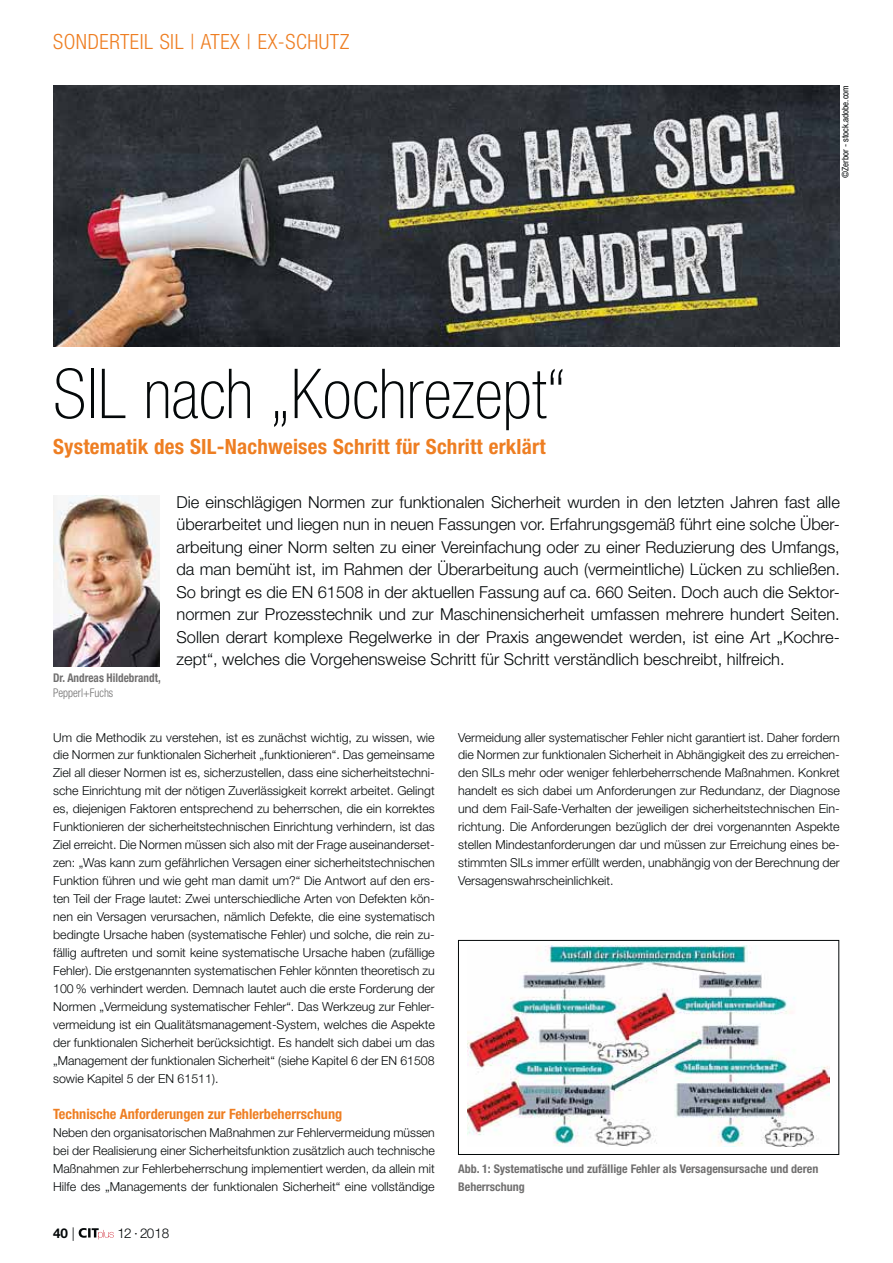
<style>
.page{position:relative;width:893px;height:1263px;background:#fff}
.page>*{position:absolute;margin:0;border:0;box-sizing:border-box;transform-origin:0 0}
.t1{font:100 condensed 69px "Helvetica Neue LT Std";color:#040809}
.t2{font:700 condensed 21px "Helvetica Neue LT Std";letter-spacing:.01em;color:#ee7e22}
.t3{font:300 condensed 21px "Helvetica Neue LT Std";letter-spacing:.025em;color:#ee7e22}
.t4{font:300 16.5px/22.5px "Helvetica Neue LT Std";color:#040809;text-align:justify}
.t5{font:700 condensed 14.25px "Helvetica Neue LT Std";color:#ee7e22}
.t6{font:300 13.5px "Helvetica Neue LT Std";letter-spacing:-.03em;color:#040809}
.t7{font:700 13.5px "Helvetica Neue LT Std";color:#040809}
.t8{font:300 12.3px/18px "Helvetica Neue LT Std";color:#040809;text-align:justify}
.t9{font:700 condensed 12px/18px "Helvetica Neue LT Std";color:#717070}
.t10{font:700 condensed 12px "Helvetica Neue LT Std";color:#717070;scale:.93 1}
.t11{font:300 condensed 12px "Helvetica Neue LT Std";color:#717070;scale:.93 1}
.t12{font:condensed 9px "Helvetica Neue LT Std";color:#040809}
.s1{font-weight:300}
</style>
<div class="page">
<img style="left:53px;top:85px;width:787px;height:261px">
<img style="left:53px;top:495px;width:106px;height:172px">
<img style="left:467px;top:945px;width:363px;height:201px">
<div style="left:458px;top:940px;width:381px;height:215px;border:1px solid #040809"></div>
<svg style="left:79px;top:1228px;width:35px;height:11px"></svg>
<h2 class="t3" style="left:53px;top:34px;width:298px">SONDERTEIL SIL | ATEX | EX-SCHUTZ</h2>
<p class="t12" style="left:842px;top:178px;width:95px;rotate:-90deg">©Zerbor - stock.adobe.com</p>
<h1 class="t1" style="left:53px;top:369px;width:515px">SIL nach „Kochrezept“</h1>
<h2 class="t2" style="left:53px;top:439px;width:494px">Systematik des SIL-Nachweises Schritt für Schritt erklärt</h2>
<p class="t4" style="left:176px;top:493px;width:665px">Die einschlägigen Normen zur funktionalen Sicherheit wurden in den letzten Jahren fast alle überarbeitet und liegen nun in neuen Fassungen vor. Erfahrungsgemäß führt eine solche Über&shy;arbeitung einer Norm selten zu einer Vereinfachung oder zu einer Reduzierung des Umfangs, da man bemüht ist, im Rahmen der Überarbeitung auch (vermeintliche) Lücken zu schließen.<br>So bringt es die EN 61508 in der aktuellen Fassung auf ca. 660 Seiten. Doch auch die Sektor&shy;normen zur Prozesstechnik und zur Maschinensicherheit umfassen mehrere hundert Seiten.<br>Sollen derart komplexe Regelwerke in der Praxis angewendet werden, ist eine Art „Kochre&shy;zept“, welches die Vorgehensweise Schritt für Schritt verständlich beschreibt, hilfreich.</p>
<p class="t10" style="left:53px;top:673px;width:117px">Dr. Andreas Hildebrandt,</p>
<p class="t11" style="left:53px;top:688px;width:66px">Pepperl+Fuchs</p>
<p class="t8" style="left:53px;top:730px;width:383px">Um die Methodik zu verstehen, ist es zunächst wichtig, zu wissen, wie die Normen zur funktionalen Sicherheit „funktionieren“. Das gemeinsame Ziel all dieser Normen ist es, sicherzustellen, dass eine sicherheitstechni&shy;sche Einrichtung mit der nötigen Zuverlässigkeit korrekt arbeitet. Gelingt es, diejenigen Faktoren entsprechend zu beherrschen, die ein korrektes Funktionieren der sicherheitstechnischen Einrichtung verhindern, ist das Ziel erreicht. Die Normen müssen sich also mit der Frage auseinanderset&shy;zen: „Was kann zum gefährlichen Versagen einer sicherheitstechnischen Funktion führen und wie geht man damit um?“ Die Antwort auf den ers&shy;ten Teil der Frage lautet: Zwei unterschiedliche Arten von Defekten kön&shy;nen ein Versagen verursachen, nämlich Defekte, die eine systematisch bedingte Ursache haben (systematische Fehler) und solche, die rein zu&shy;fällig auftreten und somit keine systematische Ursache haben (zufällige Fehler). Die erstgenannten systematischen Fehler könnten theoretisch zu 100 % verhindert werden. Demnach lautet auch die erste Forderung der Normen „Vermeidung systematischer Fehler“. Das Werkzeug zur Fehler&shy;vermeidung ist ein Qualitätsmanagement-System, welches die Aspekte der funktionalen Sicherheit berücksichtigt. Es handelt sich dabei um das „Management der funktionalen Sicherheit“ (siehe Kapitel 6 der EN 61508 sowie Kapitel 5 der EN 61511).</p>
<p class="t5" style="left:53px;top:1109px;width:291px">Technische Anforderungen zur Fehlerbeherrschung</p>
<p class="t8" style="left:53px;top:1125px;width:383px">Neben den organisatorischen Maßnahmen zur Fehlervermeidung müssen bei der Realisierung einer Sicherheitsfunktion zusätzlich auch technische Maßnahmen zur Fehlerbeherrschung implementiert werden, da allein mit Hilfe des „Managements der funktionalen Sicherheit“ eine vollständige</p>
<p class="t7" style="left:53px;top:1225px;width:23px">40 <span class="s1">|</span></p>
<p class="t6" style="left:118px;top:1228px;width:53px">12 · 2018</p>
<p class="t8" style="left:458px;top:730px;width:383px">Vermeidung aller systematischer Fehler nicht garantiert ist. Daher fordern die Normen zur funktionalen Sicherheit in Abhängigkeit des zu erreichen&shy;den SILs mehr oder weniger fehlerbeherrschende Maßnahmen. Konkret handelt es sich dabei um Anforderungen zur Redundanz, der Diagnose und dem Fail-Safe-Verhalten der jeweiligen sicherheitstechnischen Ein&shy;richtung. Die Anforderungen bezüglich der drei vorgenannten Aspekte stellen Mindestanforderungen dar und müssen zur Erreichung eines be&shy;stimmten SILs immer erfüllt werden, unabhängig von der Berechnung der Versagenswahrscheinlichkeit.</p>
<p class="t9" style="left:458px;top:1161px;width:362px">Abb. 1: Systematische und zufällige Fehler als Versagensursache und deren<br>Beherrschung</p>
</div>
